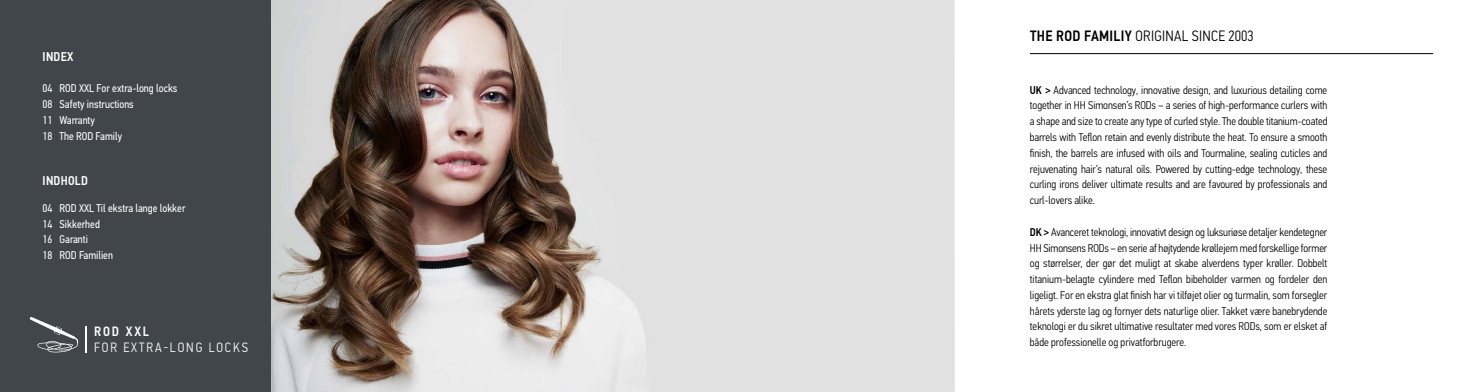
<style>
.page{position:relative;width:1463px;height:392px;background:#fff}
.page>*{position:absolute;margin:0;border:0;box-sizing:border-box;transform-origin:0 0}
.t1{font:300 15px "PFDIN Text Cond Std";letter-spacing:.02em;color:#000}
.t2{font:300 13.5px "PFDIN Text Cond Std";letter-spacing:.14em;color:#fff}
.t3{font:500 13.5px "PFDIN Text Cond Std";letter-spacing:.14em;color:#fff}
.t4{font:500 12.75px "PFDIN Text Cond Std";letter-spacing:.02em;color:#fff}
.t5{font:300 11.25px/15.8px "PFDIN Text Cond Std";color:#000;text-align:justify}
.t6{font:11.25px/15.8px "PFDIN Text Cond Std";color:#fff}
.s1{font-weight:500}
</style>
<div class="page">
<img style="left:270px;top:0;width:685px;height:391px">
<div style="left:0;top:0;width:270px;height:391px;background:#40464a"></div>
<hr style="left:1030px;top:53px;width:403px;height:1px;background:#000">
<svg style="left:86px;top:326px;width:1px;height:26px"></svg>
<svg style="left:30px;top:317px;width:48px;height:35px"></svg>
<p class="t4" style="left:43px;top:49px;width:32px">INDEX</p>
<p class="t6" style="left:43px;top:80px;width:136px">04 ROD XXL For extra-long locks<br>08 Safety instructions<br>11 Warranty<br>18 The ROD Family</p>
<p class="t4" style="left:43px;top:172px;width:47px">INDHOLD</p>
<p class="t6" style="left:43px;top:200px;width:144px">04 ROD XXL Til ekstra lange lokker<br>14 Sikkerhed<br>16 Garanti<br>18 ROD Familien</p>
<p class="t3" style="left:94px;top:323px;width:57px">ROD XXL</p>
<p class="t2" style="left:94px;top:339px;width:156px">FOR EXTRA-LONG LOCKS</p>
<h1 class="t1" style="left:1030px;top:27px;width:225px"><span class="s1">THE ROD FAMILIY</span> ORIGINAL SINCE 2003</h1>
<p class="t5" style="left:1030px;top:82px;width:299px"><span class="s1">UK &gt;</span> Advanced technology, innovative design, and luxurious detailing come together in HH Simonsen’s RODs – a series of high-performance curlers with a shape and size to create any type of curled style. The double titanium-coated barrels with Teflon retain and evenly distribute the heat. To ensure a smooth finish, the barrels are infused with oils and Tourmaline, sealing cuticles and rejuvenating hair’s natural oils. Powered by cutting-edge technology, these curling irons deliver ultimate results and are favoured by professionals and curl-lovers alike.</p>
<p class="t5" style="left:1030px;top:224px;width:299px"><span class="s1">DK &gt;</span> Avanceret teknologi, innovativt design og luksuriøse detaljer kendetegner HH Simonsens RODs – en serie af højtydende krøllejern med forskellige former og størrelser, der gør det muligt at skabe alverdens typer krøller. Dobbelt titanium-belagte cylindere med Teflon bibeholder varmen og fordeler den ligeligt. For en ekstra glat finish har vi tilføjet olier og turmalin, som forsegler hårets yderste lag og fornyer dets naturlige olier. Takket være banebrydende teknologi er du sikret ultimative resultater med vores RODs, som er elsket af både professionelle og privatforbrugere.</p>
</div>
